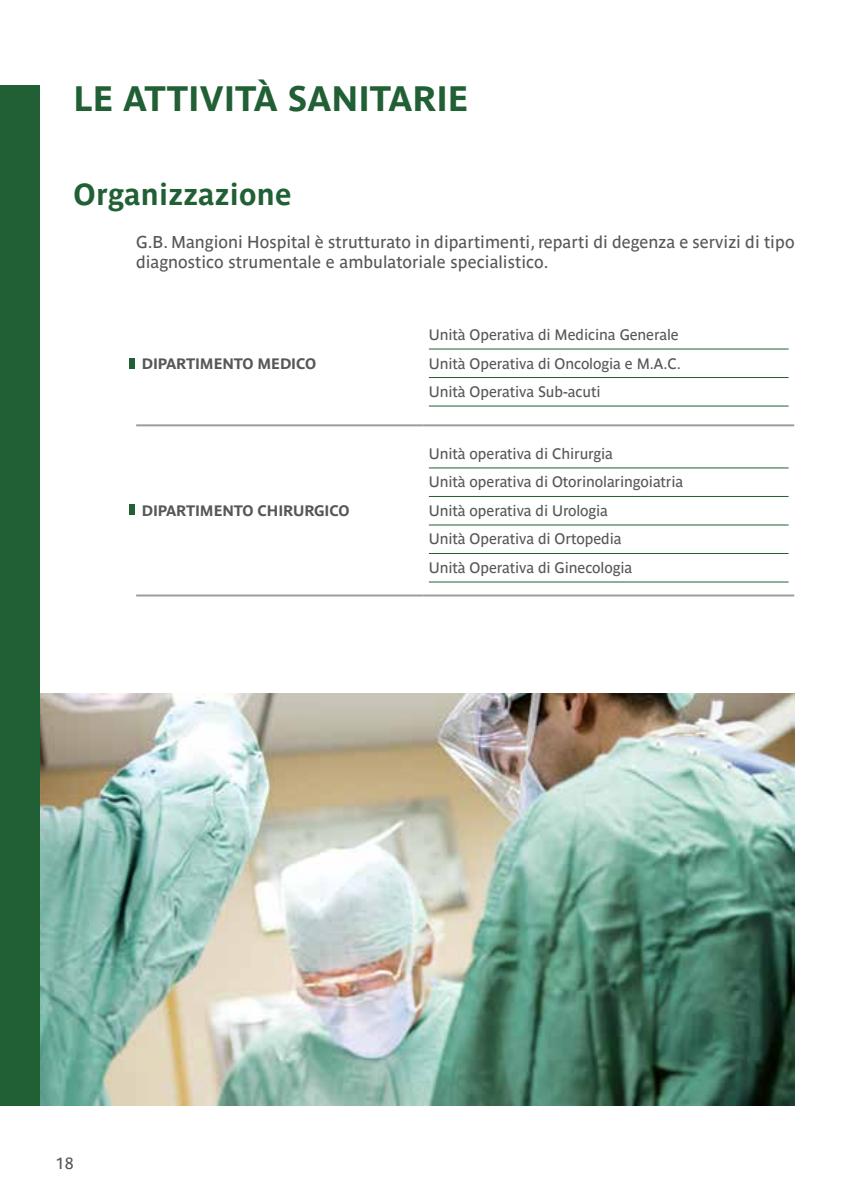
<style>
.page{position:relative;width:851px;height:1191px;background:#fff}
.page>*{position:absolute;margin:0;border:0;box-sizing:border-box;transform-origin:0 0}
.t1{font:700 35px "Parisine Ptf";color:#215f34}
.t2{font:700 30px "Parisine Ptf";letter-spacing:.01em;color:#215f34}
.t3{font:17px/20px "Parisine Ptf";color:#575756}
.t4{font:16px "Parisine Ptf";color:#575756}
.t5{font:15px/28.4px "Parisine Ptf";letter-spacing:-.01em;color:#575756}
.t6{font:700 15px "Parisine Ptf";letter-spacing:-.01em;color:#575756}
</style>
<div class="page">
<div style="left:129px;top:358px;width:5px;height:11px;background:#215f34"></div>
<div style="left:129px;top:504px;width:5px;height:11px;background:#215f34"></div>
<hr style="left:136px;top:594px;width:287px;height:2px;background:#9d9d9c">
<hr style="left:423px;top:594px;width:371px;height:2px;background:#9d9d9c">
<hr style="left:136px;top:424px;width:287px;height:2px;background:#9d9d9c">
<hr style="left:423px;top:424px;width:371px;height:2px;background:#9d9d9c">
<hr style="left:429px;top:348px;width:359px;height:1px;background:#215f34">
<hr style="left:429px;top:377px;width:359px;height:1px;background:#215f34">
<hr style="left:429px;top:405px;width:359px;height:1px;background:#215f34">
<hr style="left:429px;top:467px;width:359px;height:1px;background:#215f34">
<hr style="left:429px;top:496px;width:359px;height:1px;background:#215f34">
<hr style="left:429px;top:524px;width:359px;height:1px;background:#215f34">
<hr style="left:429px;top:553px;width:359px;height:1px;background:#215f34">
<hr style="left:429px;top:581px;width:359px;height:1px;background:#215f34">
<img style="left:40px;top:693px;width:754px;height:413px">
<div style="left:0;top:85px;width:40px;height:1021px;background:#215f34"></div>
<h1 class="t1" style="left:74px;top:72px;width:396px">LE ATTIVITÀ SANITARIE</h1>
<h2 class="t2" style="left:74px;top:172px;width:219px">Organizzazione</h2>
<p class="t3" style="left:136px;top:230px;width:660px">G.B. Mangioni Hospital è strutturato in dipartimenti, reparti di degenza e servizi di tipo diagnostico strumentale e ambulatoriale specialistico.</p>
<p class="t6" style="left:142px;top:352px;width:176px">DIPARTIMENTO MEDICO</p>
<p class="t6" style="left:142px;top:499px;width:209px">DIPARTIMENTO CHIRURGICO</p>
<p class="t5" style="left:429px;top:319px;width:253px">Unità Operativa di Medicina Generale<br>Unità Operativa di Oncologia e M.A.C.<br>Unità Operativa Sub-acuti</p>
<p class="t5" style="left:429px;top:438px;width:256px">Unità operativa di Chirurgia<br>Unità operativa di Otorinolaringoiatria<br>Unità operativa di Urologia<br>Unità Operativa di Ortopedia<br>Unità Operativa di Ginecologia</p>
<p class="t4" style="left:56px;top:1150px;width:19px">18</p>
</div>
